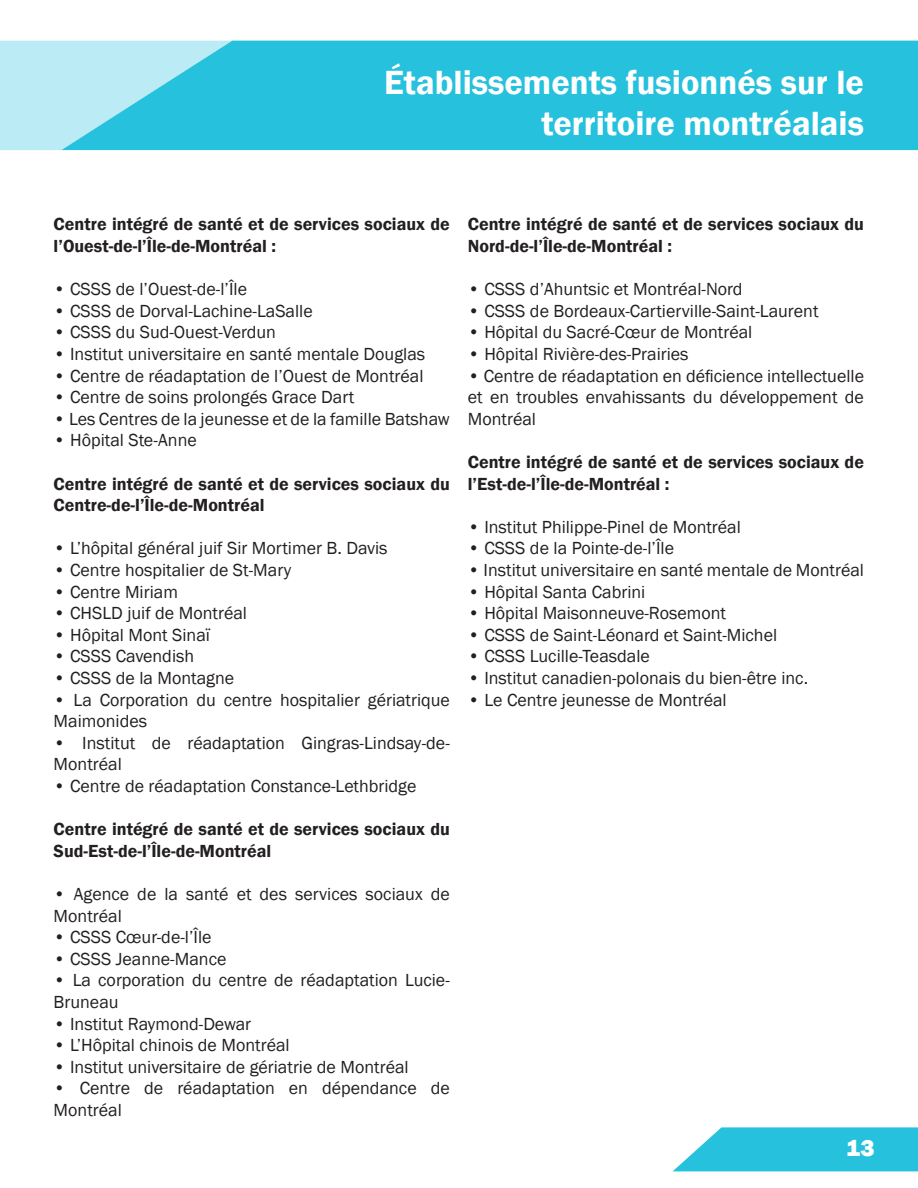
<style>
.page{position:relative;width:918px;height:1188px;background:#fff}
.page>*{position:absolute;margin:0;border:0;box-sizing:border-box;transform-origin:0 0}
.t1{font:600 34.5px "Franklin Gothic";color:#fff}
.t2{font:800 24px "Franklin Gothic";color:#fff}
.t3{font:18px/21.6px "Franklin Gothic";color:#231f20}
.t4{font:600 18px/21.6px "Franklin Gothic";color:#231f20}
</style>
<div class="page">
<svg style="left:673px;top:1127px;width:245px;height:44px"></svg>
<div style="left:0;top:41px;width:61px;height:109px;background:#bbebf4"></div>
<svg style="left:61px;top:41px;width:857px;height:109px;fill:#26c1dd"></svg>
<p class="t1" style="left:384px;top:61px;width:481px">Établissements fusionnés sur le</p>
<p class="t1" style="left:541px;top:103px;width:324px">territoire montréalais</p>
<p class="t4" style="left:54px;top:214px;width:398px">Centre intégré de santé et de services sociaux de l’Ouest-de-l’Île-de-Montréal :</p>
<p class="t3" style="left:54px;top:279px;width:195px">• CSSS de l’Ouest-de-l’Île</p>
<p class="t3" style="left:54px;top:300px;width:261px">• CSSS de Dorval-Lachine-LaSalle</p>
<p class="t3" style="left:54px;top:322px;width:224px">• CSSS du Sud-Ouest-Verdun</p>
<p class="t3" style="left:54px;top:343px;width:373px">• Institut universitaire en santé mentale Douglas</p>
<p class="t3" style="left:54px;top:365px;width:371px">• Centre de réadaptation de l’Ouest de Montréal</p>
<p class="t3" style="left:54px;top:387px;width:302px">• Centre de soins prolongés Grace Dart</p>
<p class="t3" style="left:54px;top:408px;width:398px">• Les Centres de la jeunesse et de la famille Batshaw</p>
<p class="t3" style="left:54px;top:430px;width:145px">• Hôpital Ste-Anne</p>
<p class="t4" style="left:54px;top:473px;width:398px">Centre intégré de santé et de services sociaux du<br>Centre-de-l’Île-de-Montréal</p>
<p class="t3" style="left:54px;top:538px;width:336px">• L’hôpital général juif Sir Mortimer B. Davis</p>
<p class="t3" style="left:54px;top:559px;width:239px">• Centre hospitalier de St-Mary</p>
<p class="t3" style="left:54px;top:581px;width:126px">• Centre Miriam</p>
<p class="t3" style="left:54px;top:603px;width:195px">• CHSLD juif de Montréal</p>
<p class="t3" style="left:54px;top:624px;width:158px">• Hôpital Mont Sinaï</p>
<p class="t3" style="left:54px;top:646px;width:142px">• CSSS Cavendish</p>
<p class="t3" style="left:54px;top:667px;width:182px">• CSSS de la Montagne</p>
<p class="t3" style="left:54px;top:689px;width:398px">• La Corporation du centre hospitalier gériatrique<br>Maimonides</p>
<p class="t3" style="left:54px;top:732px;width:398px">• Institut de réadaptation Gingras-Lindsay-de-<br>Montréal</p>
<p class="t3" style="left:54px;top:775px;width:364px">• Centre de réadaptation Constance-Lethbridge</p>
<p class="t4" style="left:54px;top:819px;width:398px">Centre intégré de santé et de services sociaux du<br>Sud-Est-de-l’Île-de-Montréal</p>
<p class="t3" style="left:54px;top:883px;width:398px">• Agence de la santé et des services sociaux de<br>Montréal</p>
<p class="t3" style="left:54px;top:927px;width:159px">• CSSS Cœur-de-l’Île</p>
<p class="t3" style="left:54px;top:948px;width:174px">• CSSS Jeanne-Mance</p>
<p class="t3" style="left:54px;top:970px;width:398px">• La corporation du centre de réadaptation Lucie-<br>Bruneau</p>
<p class="t3" style="left:54px;top:1013px;width:199px">• Institut Raymond-Dewar</p>
<p class="t3" style="left:54px;top:1035px;width:238px">• L’Hôpital chinois de Montréal</p>
<p class="t3" style="left:54px;top:1056px;width:357px">• Institut universitaire de gériatrie de Montréal</p>
<p class="t3" style="left:54px;top:1078px;width:398px">• Centre de réadaptation en dépendance de<br>Montréal</p>
<p class="t4" style="left:468px;top:214px;width:398px">Centre intégré de santé et de services sociaux du<br>Nord-de-l’Île-de-Montréal :</p>
<p class="t3" style="left:468px;top:279px;width:276px">• CSSS d’Ahuntsic et Montréal-Nord</p>
<p class="t3" style="left:468px;top:300px;width:352px">• CSSS de Bordeaux-Cartierville-Saint-Laurent</p>
<p class="t3" style="left:468px;top:322px;width:286px">• Hôpital du Sacré-Cœur de Montréal</p>
<p class="t3" style="left:468px;top:343px;width:222px">• Hôpital Rivière-des-Prairies</p>
<p class="t3" style="left:468px;top:365px;width:398px;text-align:justify">• Centre de réadaptation en déficience intellectuelle et en troubles envahissants du développement de Montréal</p>
<p class="t4" style="left:468px;top:451px;width:398px">Centre intégré de santé et de services sociaux de l’Est-de-l’Île-de-Montréal :</p>
<p class="t3" style="left:468px;top:516px;width:275px">• Institut Philippe-Pinel de Montréal</p>
<p class="t3" style="left:468px;top:538px;width:208px">• CSSS de la Pointe-de-l’Île</p>
<p class="t3" style="left:468px;top:559px;width:398px">• Institut universitaire en santé mentale de Montréal</p>
<p class="t3" style="left:468px;top:581px;width:179px">• Hôpital Santa Cabrini</p>
<p class="t3" style="left:468px;top:603px;width:260px">• Hôpital Maisonneuve-Rosemont</p>
<p class="t3" style="left:468px;top:624px;width:311px">• CSSS de Saint-Léonard et Saint-Michel</p>
<p class="t3" style="left:468px;top:646px;width:184px">• CSSS Lucille-Teasdale</p>
<p class="t3" style="left:468px;top:667px;width:342px">• Institut canadien-polonais du bien-être inc.</p>
<p class="t3" style="left:468px;top:689px;width:260px">• Le Centre jeunesse de Montréal</p>
<p class="t2" style="left:846px;top:1133px;width:30px">13</p>
</div>
